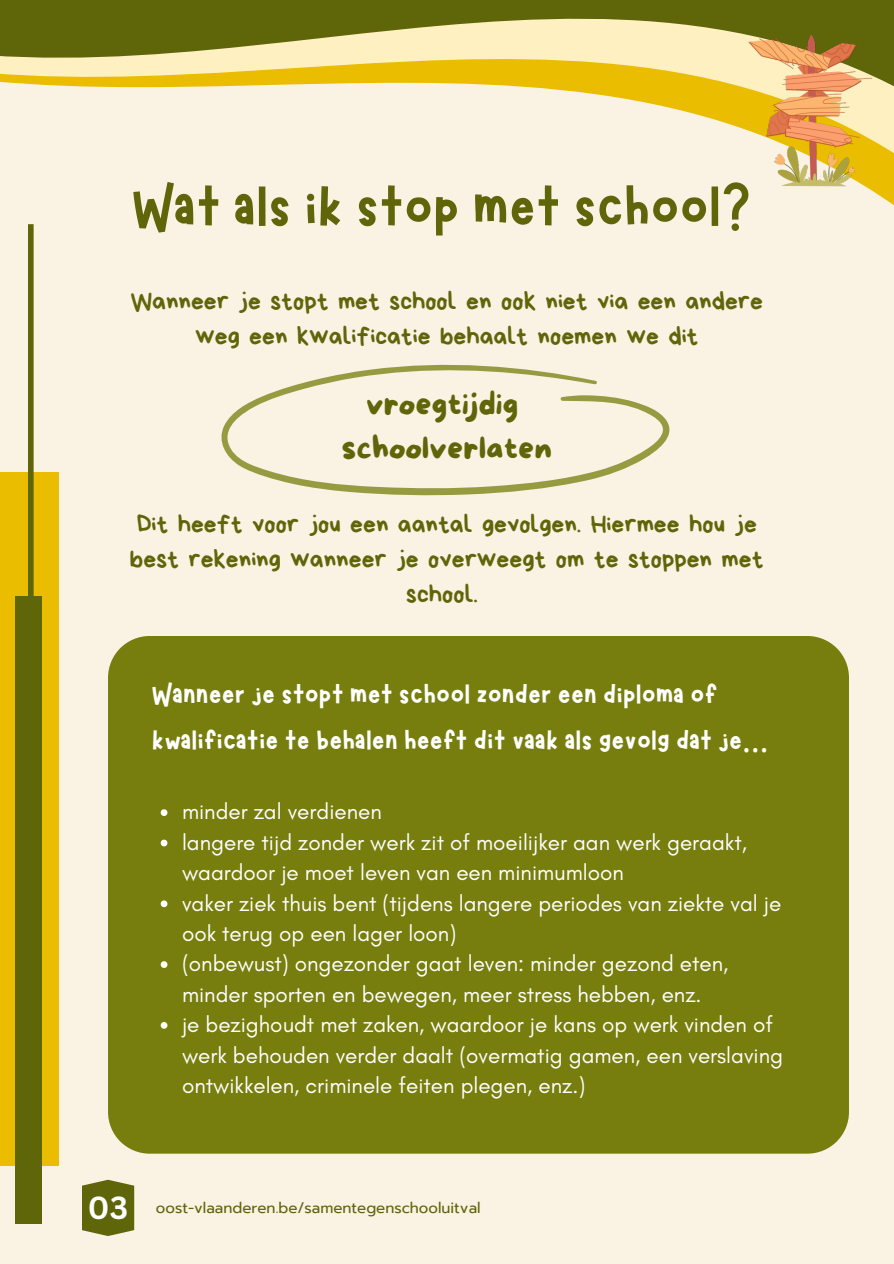
<style>
.page{position:relative;width:894px;height:1264px;background:#fff}
.page>*{position:absolute;margin:0;border:0;box-sizing:border-box;transform-origin:0 0}
.t1{font:67.95px "Marykate";color:#5f660a}
.t2{font:33px/46.2px "Marykate";color:#fff}
.t3{font:31.5px/43.8px "More Sugar";color:#5f660a;text-align:center}
.t4{font:700 31.05px "Canva Sans";color:#fff}
.t5{font:25.5px/34.8px "Bryndan Write";color:#5f660a;text-align:center}
.t6{font:22.5px/30.3px "Glacial Indifference";color:#fff}
.t7{font:15px "Prompt";color:#5f660a}
.s1{font-family:"Noto Sans Gurmukhi"}
</style>
<div class="page">
<div style="left:0;top:0;width:893px;height:1263px;background:#faf3e3"></div>
<div style="left:0;top:472px;width:59px;height:693px;background:#ebbd01"></div>
<svg style="left:0;top:0;width:893px;height:193px"></svg>
<div style="left:28px;top:224px;width:6px;height:432px;background:#5f660a"></div>
<div style="left:15px;top:596px;width:26px;height:627px;background:#5f660a"></div>
<div style="left:108px;top:636px;width:740px;height:517px;background:#777e0d"></div>
<img style="left:748px;top:34px;width:124px;height:152px">
<svg style="left:161px;top:809px;width:6px;height:7px"></svg>
<svg style="left:161px;top:839px;width:6px;height:7px"></svg>
<svg style="left:161px;top:900px;width:6px;height:7px"></svg>
<svg style="left:161px;top:961px;width:6px;height:6px"></svg>
<svg style="left:161px;top:1021px;width:6px;height:7px"></svg>
<svg style="left:82px;top:1179px;width:52px;height:56px;background:#6e7420"></svg>
<svg style="left:221px;top:364px;width:448px;height:131px"></svg>
<p class="t1" style="left:132px;top:163px;width:620px">Wat als ik stop met school?</p>
<p class="t5" style="left:130px;top:284px;width:634px">Wanneer je stopt met school en ook niet via een andere weg een kwalificatie behaalt noemen we dit</p>
<p class="t3" style="left:341px;top:383px;width:212px">vroegtijdig schoolverlaten</p>
<p class="t5" style="left:130px;top:507px;width:635px">Dit heeft voor jou een aantal gevolgen. Hiermee hou je best rekening wanneer je overweegt om te stoppen met school.</p>
<p class="t2" style="left:152px;top:667px;width:618px">Wanneer je stopt met school zonder een diploma of kwalificatie te behalen heeft dit vaak als gevolg dat je<span class="s1">…</span></p>
<h1 class="t6" style="left:182px;top:796px;width:201px">minder zal verdienen</h1>
<p class="t6" style="left:182px;top:826px;width:566px">langere tijd zonder werk zit of moeilijker aan werk geraakt, waardoor je moet leven van een minimumloon</p>
<h3 class="t6" style="left:182px;top:887px;width:600px">vaker ziek thuis bent (tijdens langere periodes van ziekte val je ook terug op een lager loon)</h3>
<p class="t6" style="left:182px;top:948px;width:547px">(onbewust) ongezonder gaat leven: minder gezond eten, minder sporten en bewegen, meer stress hebben, enz.</p>
<h2 class="t6" style="left:182px;top:1009px;width:602px">je bezighoudt met zaken, waardoor je kans op werk vinden of werk behouden verder daalt (overmatig gamen, een verslaving ontwikkelen, criminele feiten plegen, enz.)</h2>
<h3 class="t4" style="left:88px;top:1185px;width:42px">03</h3>
<h2 class="t7" style="left:156px;top:1196px;width:326px">oost-vlaanderen.be/samentegenschooluitval</h2>
</div>
